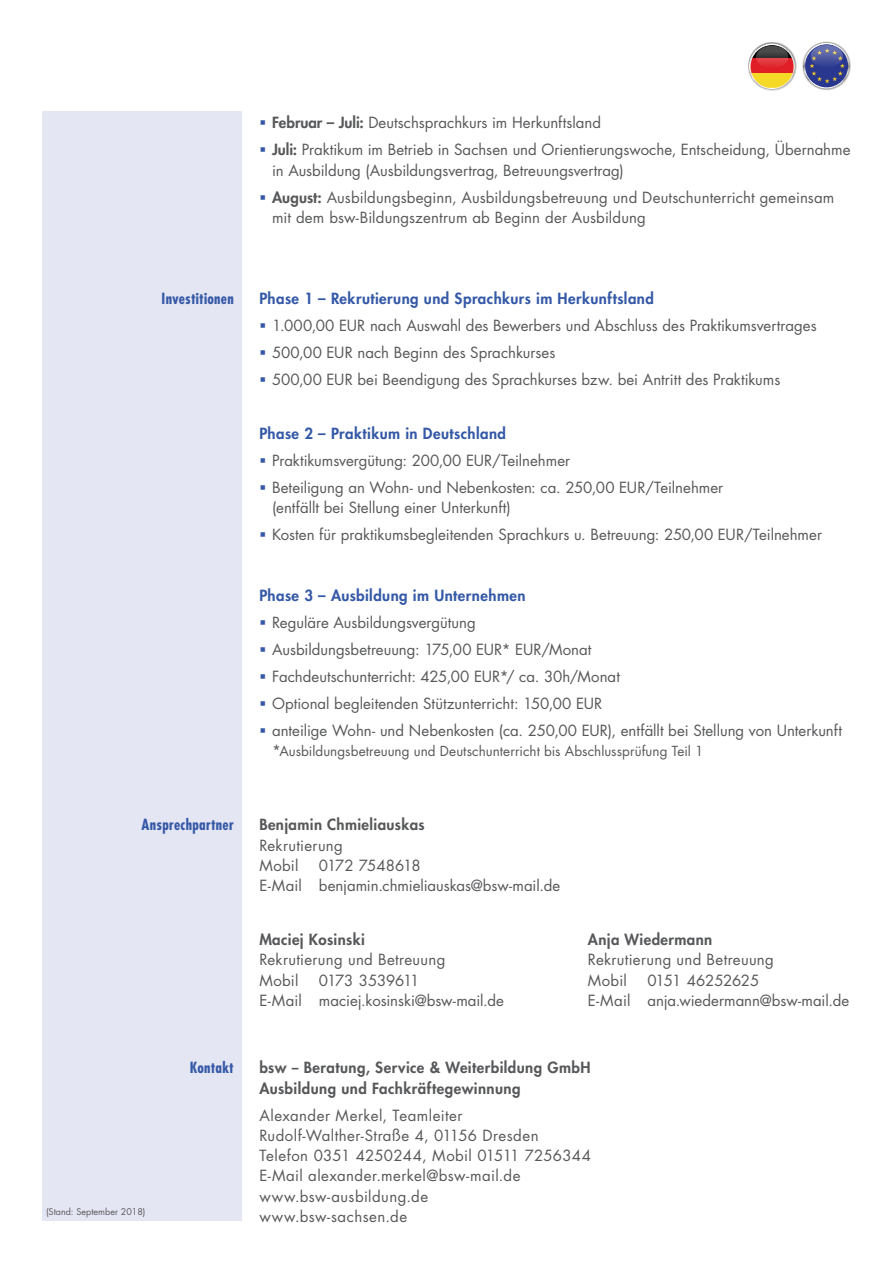
<style>
.page{position:relative;width:893px;height:1263px;background:#fff}
.page>*{position:absolute;margin:0;border:0;box-sizing:border-box;transform-origin:0 0}
.Absatz_Bildungsangeb{font:15px/20.2px "Futura LT";letter-spacing:.005em;color:#57585a}
.t1{font:800 15px "Futura LT";letter-spacing:.025em;color:#57585a}
.t2{font:800 15px "Futura LT";letter-spacing:.03em;color:#3559a7}
.Absatz_Bildungsangeb-2{font:15px "Futura LT";letter-spacing:.03em;color:#57585a}
.Absatz_Bildungsangeb-3{font:15px "Futura LT";letter-spacing:.025em;color:#57585a}
.Absatz_Bildungsangeb-4{font:15px "Futura LT";letter-spacing:.035em;color:#57585a}
.t3{font:700 condensed 15px "Futura LT";letter-spacing:.02em;color:#3559a7}
.Absatz_Bildungsangeb-5{font:15px "Futura LT";letter-spacing:-.025em;color:#57585a}
.Absatz_Bildungsangeb-6{font:15px "Futura LT";letter-spacing:-.05em;color:#57585a}
.Absatz_Bildungsangeb-7{font:15px "Futura LT";letter-spacing:-.015em;color:#57585a}
.t4{font:13.5px "Futura LT";letter-spacing:.005em;color:#57585a}
.t5{font:9px "Futura LT";color:#57585a}
.s1{color:#3559a7}
.s2{font-weight:800}
.s3{font-size:15px}
.s4{font-size:13.5px}
</style>
<div class="page">
<div style="left:43px;top:111px;width:199px;height:1109px;background:#e5e6f3"></div>
<svg style="left:749px;top:43px;width:46px;height:46px;background:#c98c68"></svg>
<svg style="left:803px;top:42px;width:47px;height:48px"></svg>
<p class="Absatz_Bildungsangeb" style="left:259px;top:113px;width:343px"><span class="s1">▪</span> <span class="s2">Februar – Juli:</span> Deutschsprachkurs im Herkunftsland</p>
<p class="Absatz_Bildungsangeb" style="left:272px;top:140px;width:580px;text-indent:-13px"><span class="s1">▪</span> <span class="s2">Juli:</span> Praktikum im Betrieb in Sachsen und Orientierungswoche, Entscheidung, Übernahme in Ausbildung (Ausbildungsvertrag, Betreuungsvertrag)</p>
<p class="Absatz_Bildungsangeb" style="left:272px;top:187px;width:564px;text-indent:-13px"><span class="s1">▪</span> <span class="s2">August:</span> Ausbildungsbeginn, Ausbildungsbetreuung und Deutschunterricht gemeinsam mit dem bsw-Bildungszentrum ab Beginn der Ausbildung</p>
<p class="t3" style="left:162px;top:289px;width:74px">Investitionen</p>
<p class="t2" style="left:259px;top:288px;width:396px">Phase 1 – Rekrutierung und Sprachkurs im Herkunftsland</p>
<p class="Absatz_Bildungsangeb" style="left:259px;top:315px;width:559px"><span class="s1">▪</span> 1.000,00 EUR nach Auswahl des Bewerbers und Abschluss des Praktikumsvertrages</p>
<p class="Absatz_Bildungsangeb" style="left:259px;top:342px;width:297px"><span class="s1">▪</span> 500,00 EUR nach Beginn des Sprachkurses</p>
<p class="Absatz_Bildungsangeb" style="left:259px;top:369px;width:522px"><span class="s1">▪</span> 500,00 EUR bei Beendigung des Sprachkurses bzw. bei Antritt des Praktikums</p>
<p class="t2" style="left:259px;top:423px;width:248px">Phase 2 – Praktikum in Deutschland</p>
<p class="Absatz_Bildungsangeb" style="left:259px;top:450px;width:312px"><span class="s1">▪</span> Praktikumsvergütung: 200,00 EUR/Teilnehmer</p>
<p class="Absatz_Bildungsangeb" style="left:272px;top:477px;width:453px;text-indent:-13px"><span class="s1">▪</span> Beteiligung an Wohn- und Nebenkosten: ca. 250,00 EUR/Teilnehmer (entfällt bei Stellung einer Unterkunft)</p>
<p class="Absatz_Bildungsangeb" style="left:259px;top:525px;width:564px"><span class="s1">▪</span> Kosten für praktikumsbegleitenden Sprachkurs u. Betreuung: 250,00 EUR/Teilnehmer</p>
<p class="t2" style="left:259px;top:585px;width:268px">Phase 3 – Ausbildung im Unternehmen</p>
<p class="Absatz_Bildungsangeb" style="left:259px;top:612px;width:218px"><span class="s1">▪</span> Reguläre Ausbildungsvergütung</p>
<p class="Absatz_Bildungsangeb" style="left:259px;top:639px;width:334px"><span class="s1">▪</span> Ausbildungsbetreuung: 175,00 EUR* EUR/Monat</p>
<p class="Absatz_Bildungsangeb" style="left:259px;top:666px;width:362px"><span class="s1">▪</span> Fachdeutschunterricht: 425,00 EUR*/ ca. 30h/Monat</p>
<p class="Absatz_Bildungsangeb" style="left:259px;top:693px;width:344px"><span class="s1">▪</span> Optional begleitenden Stützunterricht: 150,00 EUR</p>
<p class="Absatz_Bildungsangeb" style="left:259px;top:720px;width:584px"><span class="s1">▪</span> anteilige Wohn- und Nebenkosten (ca. 250,00 EUR), entfällt bei Stellung von Unterkunft</p>
<p class="t4" style="left:272px;top:742px;width:433px"><span class="s3">*</span>Ausbildungsbetreuung und Deutschunterricht bis Abschlussprüfung Teil 1</p>
<p class="t3" style="left:142px;top:815px;width:94px">Ansprechpartner</p>
<p class="t1" style="left:259px;top:815px;width:167px">Benjamin Chmieliauskas</p>
<p class="Absatz_Bildungsangeb-3" style="left:259px;top:835px;width:85px">Rekrutierung</p>
<p class="Absatz_Bildungsangeb" style="left:259px;top:855px;width:41px">Mobil</p>
<p class="Absatz_Bildungsangeb-6" style="left:319px;top:856px;width:103px">0172 7548618</p>
<p class="Absatz_Bildungsangeb" style="left:259px;top:876px;width:302px">E-Mail benjamin.chmieliauskas@bsw-mail.de</p>
<p class="t1" style="left:259px;top:929px;width:107px">Maciej Kosinski</p>
<p class="Absatz_Bildungsangeb-3" style="left:259px;top:950px;width:188px">Rekrutierung und Betreuung</p>
<p class="Absatz_Bildungsangeb" style="left:259px;top:970px;width:41px">Mobil</p>
<p class="Absatz_Bildungsangeb-7" style="left:319px;top:970px;width:102px">0173 3539611</p>
<p class="Absatz_Bildungsangeb" style="left:259px;top:990px;width:246px">E-Mail maciej.kosinski@bsw-mail.de</p>
<p class="t1" style="left:588px;top:929px;width:126px">Anja Wiedermann</p>
<p class="Absatz_Bildungsangeb-3" style="left:588px;top:950px;width:188px">Rekrutierung und Betreuung</p>
<p class="Absatz_Bildungsangeb" style="left:588px;top:970px;width:41px">Mobil</p>
<p class="Absatz_Bildungsangeb-5" style="left:647px;top:970px;width:113px">0151 46252625</p>
<p class="Absatz_Bildungsangeb" style="left:588px;top:990px;width:263px">E-Mail anja.wiedermann@bsw-mail.de</p>
<p class="t5" style="left:46px;top:1206px;width:101px">(Stand: September 2018)</p>
<p class="t3" style="left:190px;top:1058px;width:46px">Kontakt</p>
<p class="t1" style="left:259px;top:1058px;width:333px">bsw <span class="s4">–</span> Beratung, Service &amp; Weiterbildung GmbH</p>
<p class="t1" style="left:259px;top:1078px;width:263px">Ausbildung und Fachkräftegewinnung</p>
<p class="Absatz_Bildungsangeb-4" style="left:259px;top:1105px;width:205px">Alexander Merkel, Teamleiter</p>
<p class="Absatz_Bildungsangeb-2" style="left:259px;top:1126px;width:281px">Rudolf-Walther-Straße 4, 01156 Dresden</p>
<p class="Absatz_Bildungsangeb" style="left:259px;top:1146px;width:333px">Telefon 0351 4250244, Mobil 01511 7256344</p>
<p class="Absatz_Bildungsangeb-2" style="left:259px;top:1166px;width:263px">E-Mail alexander.merkel@bsw-mail.de</p>
<p class="Absatz_Bildungsangeb-2" style="left:259px;top:1186px;width:170px">www.bsw-ausbildung.de</p>
<p class="Absatz_Bildungsangeb-4" style="left:259px;top:1207px;width:149px">www.bsw-sachsen.de</p>
</div>
